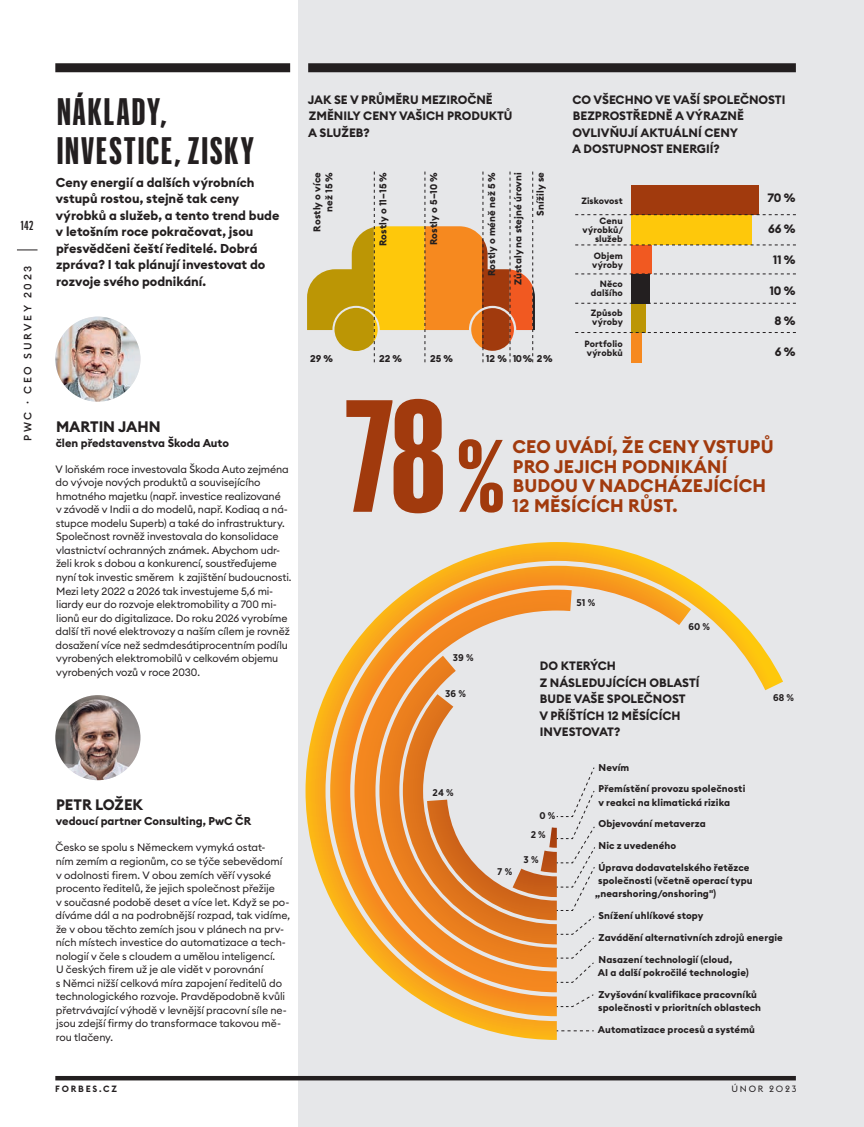
<style>
.page{position:relative;width:864px;height:1127px;background:#fff}
.page>*{position:absolute;margin:0;border:0;box-sizing:border-box;transform-origin:0 0}
.t1{font:700 156px "Graphik XX Cond";color:#a13a0d}
.t2{font:700 37.5px/39px "Graphik XX Cond";letter-spacing:.055em;color:#231f20}
.t3{font:700 18px/19.5px "Euclid Circular B";letter-spacing:.01em;color:#a13a0d}
.t4{font:700 15px "Euclid Circular B";color:#231f20}
.t5{font:700 12.75px/16.5px "Euclid Circular B";color:#231f20}
.t6{font:600 12.75px "Graphik XX Cond";color:#231f20}
.t7{font:700 12px/16.5px "Euclid Circular B";color:#231f20}
.t8{font:700 11.25px "Euclid Circular B";color:#231f20}
.t9{font:10.5px/13.5px "Euclid Circular B";letter-spacing:-.01em;color:#231f20}
.t10{font:500 10.5px "Euclid Circular B";letter-spacing:.245em;color:#231f20}
.t11{font:700 9.75px/13.2px "Euclid Circular B";letter-spacing:.01em;color:#231f20}
.t12{font:700 9.75px/19.4px "Gotham Narrow";letter-spacing:.01em;color:#231f20}
.t13{font:700 9px/9px "Euclid Circular B";letter-spacing:.01em;color:#231f20}
.t14{font:600 9px "Euclid Flex";letter-spacing:.195em;color:#231f20}
.t15{font:9px "Euclid Flex";letter-spacing:.195em;color:#231f20}
.s1{font-size:100.5px}
</style>
<div class="page">
<div style="left:299px;top:0;width:564px;height:1127px;background:#e6e7e9"></div>
<div style="left:308px;top:63px;width:487px;height:9px;background:#231f20"></div>
<div style="left:55px;top:63px;width:235px;height:9px;background:#231f20"></div>
<img style="left:55px;top:695px;width:85px;height:85px;border-radius:43px">
<img style="left:55px;top:317px;width:85px;height:85px;border-radius:43px">
<hr style="left:55px;top:1076px;width:740px;height:4px;background:#231f20">
<svg style="left:307px;top:172px;width:227px;height:190px"></svg>
<div style="left:631px;top:333px;width:11px;height:29px;background:#f6891f"></div>
<div style="left:631px;top:303px;width:14px;height:30px;background:#bc9605"></div>
<div style="left:631px;top:274px;width:18px;height:29px;background:#231f20"></div>
<div style="left:631px;top:244px;width:20px;height:30px;background:#f15921"></div>
<div style="left:631px;top:215px;width:120px;height:29px;background:#fec80b"></div>
<div style="left:631px;top:186px;width:128px;height:29px;background:#a13a0d"></div>
<svg style="left:575px;top:214px;width:220px;height:1px"></svg>
<svg style="left:575px;top:245px;width:220px;height:1px"></svg>
<svg style="left:575px;top:273px;width:220px;height:1px"></svg>
<svg style="left:575px;top:303px;width:220px;height:1px"></svg>
<svg style="left:575px;top:332px;width:220px;height:1px"></svg>
<svg style="left:305px;top:542px;width:477px;height:498px"></svg>
<svg style="left:17px;top:250px;width:20px;height:1px"></svg>
<svg style="left:556px;top:1030px;width:37px;height:1px"></svg>
<svg style="left:555px;top:994px;width:39px;height:13px"></svg>
<svg style="left:555px;top:766px;width:40px;height:217px"></svg>
<p class="t6" style="left:21px;top:217px;width:14px">142</p>
<p class="t10" style="left:21px;top:441px;width:177px;rotate:-90deg">PWC · CEO SURVEY 2023</p>
<p class="t2" style="left:57px;top:90px;width:199px">NÁKLADY,<br>INVESTICE, ZISKY</p>
<p class="t5" style="left:56px;top:174px;width:225px">Ceny energií a dalších výrobních vstupů rostou, stejně tak ceny výrobků a služeb, a tento trend bude v letošním roce pokračovat, jsou přesvědčeni čeští ředitelé. Dobrá zpráva? I tak plánují investovat do rozvoje svého podnikání.</p>
<p class="t4" style="left:56px;top:417px;width:106px">MARTIN JAHN</p>
<p class="t8" style="left:56px;top:435px;width:175px">člen představenstva Škoda Auto</p>
<p class="t9" style="left:56px;top:462px;width:237px">V loňském roce investovala Škoda Auto zejména do vývoje nových produktů a souvisejícího hmotného majetku (např. investice realizované<br>v závodě v Indii a do modelů, např. Kodiaq a ná&shy;stupce modelu Superb) a také do infrastruktury.<br>Společnost rovněž investovala do konsolidace vlastnictví ochranných známek. Abychom udr&shy;želi krok s dobou a konkurencí, soustřeďujeme nyní tok investic směrem k zajištění budoucnosti.<br>Mezi lety 2022 a 2026 tak investujeme 5,6 mi&shy;liardy eur do rozvoje elektromobility a 700 mi&shy;lionů eur do digitalizace. Do roku 2026 vyrobíme další tři nové elektrovozy a naším cílem je rovněž dosažení více než sedmdesátiprocentním podílu vyrobených elektromobilů v celkovém objemu vyrobených vozů v roce 2030.</p>
<p class="t4" style="left:56px;top:795px;width:89px">PETR LOŽEK</p>
<p class="t8" style="left:56px;top:814px;width:197px">vedoucí partner Consulting, PwC ČR</p>
<p class="t9" style="left:56px;top:841px;width:236px">Česko se spolu s Německem vymyká ostat-<br>ním zemím a regionům, co se týče sebevědomí v odolnosti firem. V obou zemích věří vysoké procento ředitelů, že jejich společnost přežije<br>v současné podobě deset a více let. Když se po&shy;díváme dál a na podrobnější rozpad, tak vidíme, že v obou těchto zemích jsou v plánech na prv&shy;ních místech investice do automatizace a tech&shy;nologií v čele s cloudem a umělou inteligencí.<br>U českých firem už je ale vidět v porovnání<br>s Němci nižší celková míra zapojení ředitelů do technologického rozvoje. Pravděpodobně kvůli přetrvávající výhodě v levnější pracovní síle ne&shy;jsou zdejší firmy do transformace takovou mě&shy;rou tlačeny.</p>
<p class="t7" style="left:308px;top:91px;width:206px">JAK SE V PRŮMĚRU MEZIROČNĚ<br>ZMĚNILY CENY VAŠICH PRODUKTŮ<br>A SLUŽEB?</p>
<p class="t7" style="left:572px;top:91px;width:215px">CO VŠECHNO VE VAŠÍ SPOLEČNOSTI<br>BEZPROSTŘEDNĚ A VÝRAZNĚ<br>OVLIVŇUJÍ AKTUÁLNÍ CENY<br>A DOSTUPNOST ENERGIÍ?</p>
<p class="t11" style="left:311px;top:232px;width:61px;line-height:12px;text-align:right;rotate:-90deg">Rostly o více než 15 %</p>
<p class="t11" style="left:376px;top:246px;width:76px;rotate:-90deg">Rostly o 11–15 %</p>
<p class="t11" style="left:427px;top:245px;width:75px;rotate:-90deg">Rostly o 5–10 %</p>
<p class="t11" style="left:485px;top:276px;width:106px;rotate:-90deg">Rostly o méně než 5 %</p>
<p class="t11" style="left:511px;top:285px;width:114px;rotate:-90deg">Zůstaly na stejné úrovni</p>
<p class="t11" style="left:533px;top:216px;width:45px;rotate:-90deg">Snížily se</p>
<p class="t11" style="left:310px;top:352px;width:25px">29 %</p>
<p class="t11" style="left:379px;top:352px;width:25px">22 %</p>
<p class="t11" style="left:430px;top:352px;width:25px">25 %</p>
<p class="t11" style="left:485px;top:352px;width:68px">12 % 10 % 2 %</p>
<p class="t13" style="left:581px;top:197px;width:43px">Ziskovost</p>
<p class="t13" style="left:582px;top:217px;width:42px;text-align:right">Cenu výrobků/ služeb</p>
<p class="t13" style="left:592px;top:252px;width:32px">Objem výroby</p>
<p class="t13" style="left:590px;top:279px;width:33px;text-align:right">Něco dalšího</p>
<p class="t13" style="left:590px;top:308px;width:34px">Způsob výroby</p>
<p class="t13" style="left:584px;top:339px;width:40px">Portfolio výrobků</p>
<p class="t7" style="left:767px;top:190px;width:29px">70 %</p>
<p class="t7" style="left:767px;top:221px;width:29px">66 %</p>
<p class="t7" style="left:772px;top:251px;width:24px">11 %</p>
<p class="t7" style="left:769px;top:282px;width:27px">10 %</p>
<p class="t7" style="left:774px;top:313px;width:23px">8 %</p>
<p class="t7" style="left:774px;top:344px;width:22px">6 %</p>
<p class="t1" style="left:344px;top:352px;width:162px">78<span class="s1">%</span></p>
<p class="t3" style="left:512px;top:437px;width:263px">CEO UVÁDÍ, ŽE CENY VSTUPŮ<br>PRO JEJICH PODNIKÁNÍ<br>BUDOU V NADCHÁZEJÍCÍCH<br>12 MĚSÍCÍCH RŮST.</p>
<p class="t12" style="left:453px;top:648px;width:22px">39 %</p>
<p class="t12" style="left:445px;top:684px;width:22px">36 %</p>
<p class="t12" style="left:576px;top:592px;width:20px">51 %</p>
<p class="t12" style="left:688px;top:616px;width:23px">60 %</p>
<p class="t7" style="left:539px;top:658px;width:162px">DO KTERÝCH<br>Z NÁSLEDUJÍCÍCH OBLASTÍ<br>BUDE VAŠE SPOLEČNOST<br>V PŘÍŠTÍCH 12 MĚSÍCÍCH<br>INVESTOVAT?</p>
<p class="t12" style="left:772px;top:688px;width:23px">68 %</p>
<p class="t12" style="left:432px;top:782px;width:23px">24 %</p>
<p class="t12" style="left:497px;top:862px;width:16px">7 %</p>
<p class="t12" style="left:530px;top:806px;width:26px;text-indent:9px">0 %<br>2 %</p>
<p class="t12" style="left:523px;top:849px;width:16px">3 %</p>
<p class="t11" style="left:598px;top:761px;width:32px">Nevím</p>
<p class="t11" style="left:598px;top:782px;width:148px">Přemístění provozu společnosti v reakci na klimatická rizika</p>
<p class="t11" style="left:598px;top:817px;width:109px">Objevování metaverza</p>
<p class="t11" style="left:598px;top:839px;width:79px">Nic z uvedeného</p>
<p class="t11" style="left:598px;top:861px;width:152px">Úprava dodavatelského řetězce</p>
<p class="t11" style="left:598px;top:874px;width:156px">společnosti (včetně operací typu</p>
<p class="t11" style="left:595px;top:887px;width:122px">„nearshoring/onshoring")</p>
<p class="t11" style="left:598px;top:909px;width:106px">Snížení uhlíkové stopy</p>
<p class="t11" style="left:598px;top:931px;width:186px">Zavádění alternativních zdrojů energie</p>
<p class="t11" style="left:597px;top:953px;width:152px">Nasazení technologií (cloud,<br>AI a další pokročilé technologie)</p>
<p class="t11" style="left:598px;top:988px;width:164px">Zvyšování kvalifikace pracovníků společnosti v prioritních oblastech</p>
<p class="t11" style="left:597px;top:1023px;width:158px">Automatizace procesů a systémů</p>
<p class="t14" style="left:55px;top:1084px;width:63px">FORBES.CZ</p>
<p class="t15" style="left:731px;top:1084px;width:66px">ÚNOR 2023</p>
</div>
